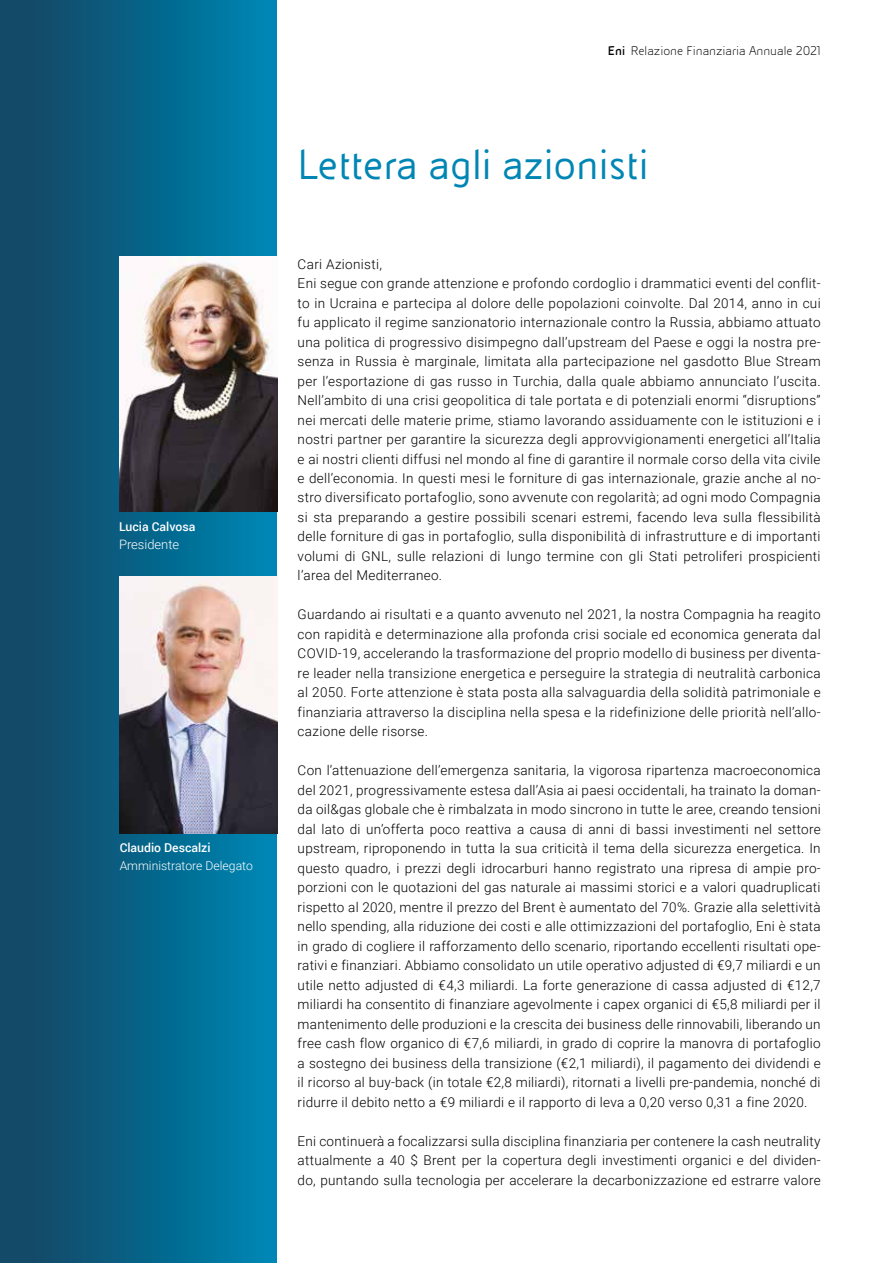
<style>
.page{position:relative;width:893px;height:1263px;background:#fff}
.page>*{position:absolute;margin:0;border:0;box-sizing:border-box;transform-origin:0 0}
.t1{font:45px "Eni Exp";color:#0086b4}
.t2{font:300 13.5px/19.5px "Roboto";letter-spacing:.025em;color:#000;text-align:justify}
.t3{font:300 13.5px "Eni Exp";color:#000}
.t4{font:300 12.9px "Roboto";color:#fff}
.t5{font:500 12.15px "Roboto";color:#fff}
.t6{font:300 12.15px "Roboto";color:#fff}
.s1{font-weight:700}
</style>
<div class="page">
<div style="left:0;top:0;width:276px;height:1263px;background:linear-gradient(to right,#15425e,#0086b3)"></div>
<img style="left:119px;top:257px;width:158px;height:255px">
<img style="left:119px;top:577px;width:158px;height:256px">
<p class="t5" style="left:119px;top:518px;width:78px">Lucia Calvosa</p>
<p class="t4" style="left:119px;top:536px;width:62px">Presidente</p>
<p class="t5" style="left:120px;top:840px;width:92px">Claudio Descalzi</p>
<p class="t6" style="left:120px;top:857px;width:135px">Amministratore Delegato</p>
<p class="t3" style="left:608px;top:44px;width:214px"><span class="s1">Eni</span> Relazione Finanziaria Annuale 2021</p>
<h1 class="t1" style="left:298px;top:142px;width:352px">Lettera agli azionisti</h1>
<p class="t2" style="left:298px;top:253px;width:525px;text-align:left">Cari Azionisti,<br>Eni segue con grande attenzione e profondo cordoglio i drammatici eventi del conflit&shy;to in Ucraina e partecipa al dolore delle popolazioni coinvolte. Dal 2014, anno in cui fu applicato il regime sanzionatorio internazionale contro la Russia, abbiamo attuato una politica di progressivo disimpegno dall’upstream del Paese e oggi la nostra pre&shy;senza in Russia è marginale, limitata alla partecipazione nel gasdotto Blue Stream per l’esportazione di gas russo in Turchia, dalla quale abbiamo annunciato l’uscita.<br>Nell’ambito di una crisi geopolitica di tale portata e di potenziali enormi “disruptions” nei mercati delle materie prime, stiamo lavorando assiduamente con le istituzioni e i nostri partner per garantire la sicurezza degli approvvigionamenti energetici all’Italia e ai nostri clienti diffusi nel mondo al fine di garantire il normale corso della vita civile e dell’economia. In questi mesi le forniture di gas internazionale, grazie anche al no&shy;stro diversificato portafoglio, sono avvenute con regolarità; ad ogni modo Compagnia si sta preparando a gestire possibili scenari estremi, facendo leva sulla flessibilità delle forniture di gas in portafoglio, sulla disponibilità di infrastrutture e di importanti volumi di GNL, sulle relazioni di lungo termine con gli Stati petroliferi prospicienti l’area del Mediterraneo.</p>
<p class="t2" style="left:298px;top:604px;width:525px">Guardando ai risultati e a quanto avvenuto nel 2021, la nostra Compagnia ha reagito con rapidità e determinazione alla profonda crisi sociale ed economica generata dal COVID-19, accelerando la trasformazione del proprio modello di business per diventa&shy;re leader nella transizione energetica e perseguire la strategia di neutralità carbonica al 2050. Forte attenzione è stata posta alla salvaguardia della solidità patrimoniale e finanziaria attraverso la disciplina nella spesa e la ridefinizione delle priorità nell’allo&shy;cazione delle risorse.</p>
<p class="t2" style="left:298px;top:760px;width:525px">Con l’attenuazione dell’emergenza sanitaria, la vigorosa ripartenza macroeconomica del 2021, progressivamente estesa dall’Asia ai paesi occidentali, ha trainato la doman&shy;da oil&amp;gas globale che è rimbalzata in modo sincrono in tutte le aree, creando tensioni dal lato di un’offerta poco reattiva a causa di anni di bassi investimenti nel settore upstream, riproponendo in tutta la sua criticità il tema della sicurezza energetica. In questo quadro, i prezzi degli idrocarburi hanno registrato una ripresa di ampie pro&shy;porzioni con le quotazioni del gas naturale ai massimi storici e a valori quadruplicati rispetto al 2020, mentre il prezzo del Brent è aumentato del 70%. Grazie alla selettività nello spending, alla riduzione dei costi e alle ottimizzazioni del portafoglio, Eni è stata in grado di cogliere il rafforzamento dello scenario, riportando eccellenti risultati ope&shy;rativi e finanziari. Abbiamo consolidato un utile operativo adjusted di €9,7 miliardi e un utile netto adjusted di €4,3 miliardi. La forte generazione di cassa adjusted di €12,7 miliardi ha consentito di finanziare agevolmente i capex organici di €5,8 miliardi per il mantenimento delle produzioni e la crescita dei business delle rinnovabili, liberando un free cash flow organico di €7,6 miliardi, in grado di coprire la manovra di portafoglio a sostegno dei business della transizione (€2,1 miliardi), il pagamento dei dividendi e il ricorso al buy-back (in totale €2,8 miliardi), ritornati a livelli pre-pandemia, nonché di ridurre il debito netto a €9 miliardi e il rapporto di leva a 0,20 verso 0,31 a fine 2020.</p>
<p class="t2" style="left:298px;top:1131px;width:525px">Eni continuerà a focalizzarsi sulla disciplina finanziaria per contenere la cash neutrality attualmente a 40 $ Brent per la copertura degli investimenti organici e del dividen&shy;do, puntando sulla tecnologia per accelerare la decarbonizzazione ed estrarre valore</p>
</div>
